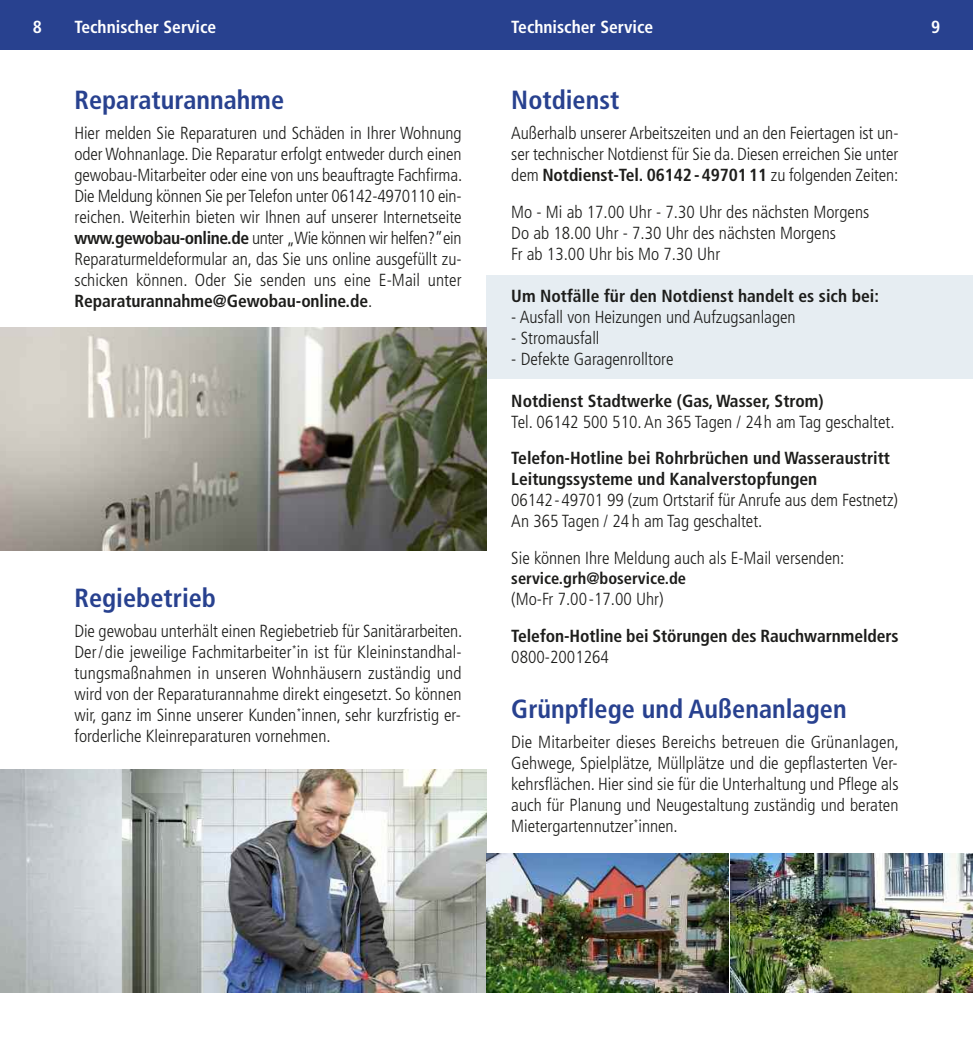
<style>
.page{position:relative;width:973px;height:1042px;background:#fff}
.page>*{position:absolute;margin:0;border:0;box-sizing:border-box;transform-origin:0 0}
.t1{font:700 condensed 26.25px "Frutiger LT Std";color:#28418f}
.t2{font:300 condensed 17.5px/21px "Frutiger LT Std";color:#1d1d1b;text-align:justify}
.t3{font:700 condensed 17.5px/21px "Frutiger LT Std";color:#1d1d1b}
.t4{font:700 condensed 17.5px "Frutiger LT Std";color:#fff}
.t5{font:700 condensed 16.45px "Frutiger LT Std";color:#1d1d1b}
.s1{font-weight:700}
</style>
<div class="page">
<div style="left:0;top:0;width:972px;height:50px;background:#28418f"></div>
<div style="left:486px;top:276px;width:486px;height:103px;background:#e6edf2"></div>
<img style="left:0;top:327px;width:486px;height:223px">
<img style="left:0;top:769px;width:486px;height:223px">
<img style="left:486px;top:853px;width:242px;height:139px">
<img style="left:730px;top:853px;width:242px;height:139px">
<p class="t4" style="left:33px;top:20px;width:11px">8</p>
<p class="t4" style="left:74px;top:20px;width:143px">Technischer Service</p>
<p class="t4" style="left:511px;top:20px;width:143px">Technischer Service</p>
<p class="t4" style="left:931px;top:20px;width:11px">9</p>
<h1 class="t1" style="left:74px;top:89px;width:211px">Reparaturannahme</h1>
<p class="t2" style="left:74px;top:124px;width:389px">Hier melden Sie Reparaturen und Schäden in Ihrer Wohnung oder Wohnanlage. Die Reparatur erfolgt entweder durch einen gewobau-Mitarbeiter oder eine von uns beauftragte Fachfirma.<br>Die Meldung können Sie per Telefon unter 06142-4970110 ein&shy;reichen. Weiterhin bieten wir Ihnen auf unserer Internetseite <span class="s1">www.gewobau-online.de</span> unter „Wie können wir helfen?”ein Reparaturmeldeformular an, das Sie uns online ausgefüllt zu&shy;schicken können. Oder Sie senden uns eine E-Mail unter <span class="s1">Reparaturannahme@Gewobau-online.de</span>.</p>
<h1 class="t1" style="left:74px;top:588px;width:143px">Regiebetrieb</h1>
<p class="t2" style="left:74px;top:622px;width:389px">Die gewobau unterhält einen Regiebetrieb für Sanitärarbeiten.<br>Der/die jeweilige Fachmitarbeiter<sup>*</sup>in ist für Kleininstandhal&shy;tungsmaßnahmen in unseren Wohnhäusern zuständig und wird von der Reparaturannahme direkt eingesetzt. So können wir, ganz im Sinne unserer Kunden<sup>*</sup>innen, sehr kurzfristig er&shy;forderliche Kleinreparaturen vornehmen.</p>
<h1 class="t1" style="left:511px;top:89px;width:109px">Notdienst</h1>
<p class="t2" style="left:511px;top:124px;width:388px">Außerhalb unserer Arbeitszeiten und an den Feiertagen ist un&shy;ser technischer Notdienst für Sie da. Diesen erreichen Sie unter dem <span class="s1">Notdienst-Tel. 06142-4970111</span> zu folgenden Zeiten:</p>
<p class="t2" style="left:511px;top:202px;width:359px;text-align:left">Mo - Mi ab 17.00 Uhr - 7.30 Uhr des nächsten Morgens<br>Do ab 18.00 Uhr - 7.30 Uhr des nächsten Morgens<br>Fr ab 13.00 Uhr bis Mo 7.30 Uhr</p>
<p class="t3" style="left:511px;top:286px;width:369px">Um Notfälle für den Notdienst handelt es sich bei:</p>
<p class="t2" style="left:511px;top:307px;width:286px">- Ausfall von Heizungen und Aufzugsanlagen</p>
<p class="t2" style="left:511px;top:328px;width:90px">- Stromausfall</p>
<p class="t2" style="left:511px;top:349px;width:164px">- Defekte Garagenrolltore</p>
<p class="t3" style="left:511px;top:391px;width:314px">Notdienst Stadtwerke (Gas, Wasser, Strom)</p>
<p class="t2" style="left:511px;top:412px;width:384px">Tel. 06142 500 510. An 365 Tagen / 24h am Tag geschaltet.</p>
<p class="t3" style="left:511px;top:449px;width:380px">Telefon-Hotline bei Rohrbrüchen und Wasseraustritt<br>Leitungssysteme und Kanalverstopfungen</p>
<p class="t2" style="left:511px;top:491px;width:388px">06142-49701 99 (zum Ortstarif für Anrufe aus dem Festnetz)<br>An 365 Tagen / 24 h am Tag geschaltet.</p>
<p class="t2" style="left:511px;top:549px;width:334px">Sie können Ihre Meldung auch als E-Mail versenden:</p>
<p class="t5" style="left:511px;top:572px;width:176px">service.grh@boservice.de</p>
<p class="t2" style="left:511px;top:590px;width:154px">(Mo-Fr 7.00-17.00 Uhr)</p>
<p class="t3" style="left:511px;top:626px;width:388px">Telefon-Hotline bei Störungen des Rauchwarnmelders</p>
<p class="t2" style="left:511px;top:647px;width:99px">0800-2001264</p>
<h1 class="t1" style="left:511px;top:698px;width:337px">Grünpflege und Außenanlagen</h1>
<p class="t2" style="left:511px;top:733px;width:389px">Die Mitarbeiter dieses Bereichs betreuen die Grünanlagen, Gehwege, Spielplätze, Müllplätze und die gepflasterten Ver&shy;kehrsflächen. Hier sind sie für die Unterhaltung und Pflege als auch für Planung und Neugestaltung zuständig und beraten Mietergartennutzer<sup>*</sup>innen.</p>
</div>
